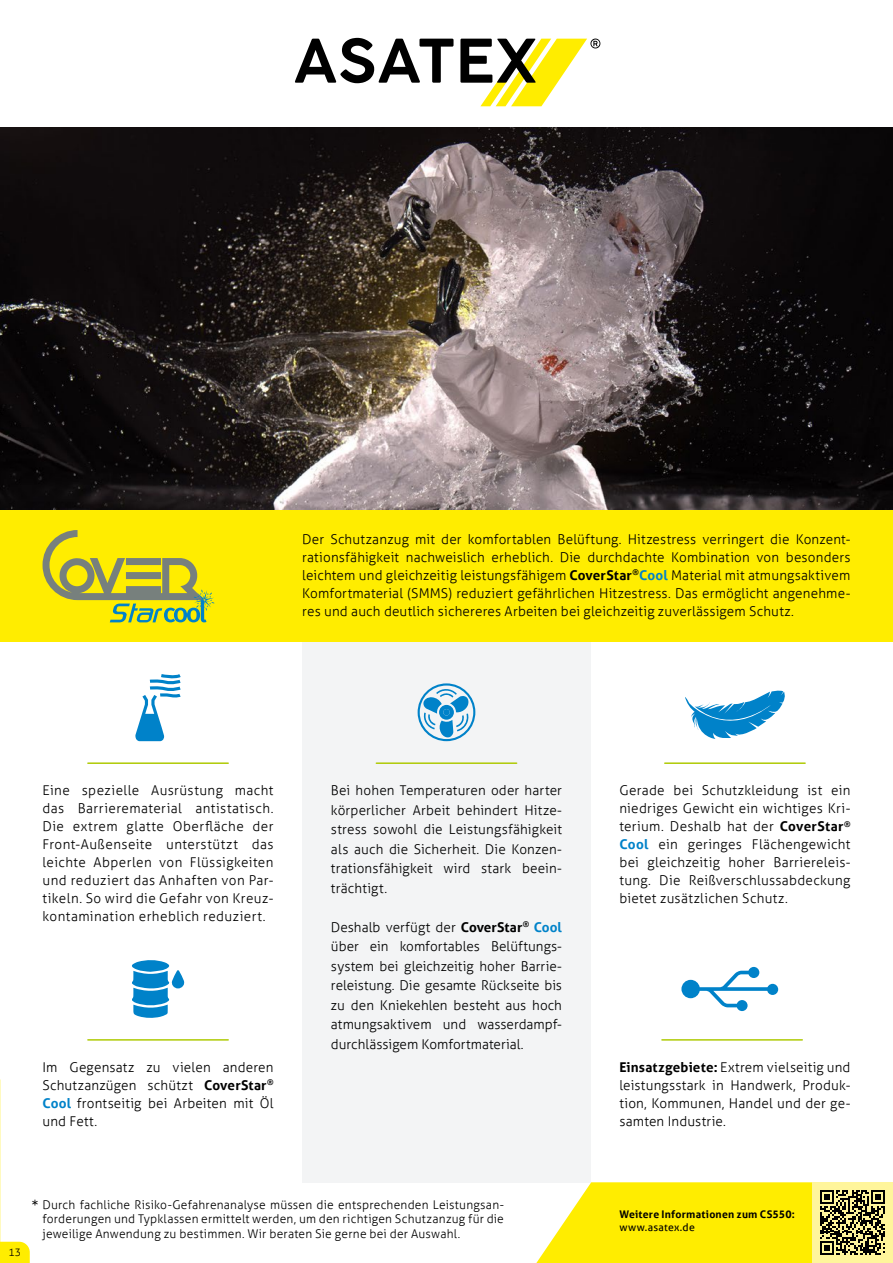
<style>
.page{position:relative;width:893px;height:1263px;background:#fff}
.page>*{position:absolute;margin:0;border:0;box-sizing:border-box;transform-origin:0 0}
.t1{font:16.5px "Barlow";color:#000}
.t2{font:300 13.5px/18px "Aller";letter-spacing:.015em;color:#000;text-align:justify}
.t3{font:300 12px/14.4px "Aller";letter-spacing:.015em;color:#000;text-align:justify}
.t4{font:700 10.5px "Aller";letter-spacing:.02em;color:#000}
.t5{font:10.5px "Aller";letter-spacing:.025em;color:#000}
.t6{font:300 10.5px "Aller";color:#000}
.s1{font-weight:700}
.s2{font-weight:700;color:#0082c9}
</style>
<div class="page">
<div style="left:302px;top:642px;width:289px;height:540px;background:#f3f4f5"></div>
<img style="left:0;top:127px;width:893px;height:383px">
<div style="left:0;top:510px;width:893px;height:132px;background:#ffed00"></div>
<svg style="left:295px;top:38px;width:305px;height:68px"></svg>
<svg style="left:536px;top:1182px;width:357px;height:81px;background:#ebdd2c"></svg>
<svg style="left:43px;top:530px;width:171px;height:92px"></svg>
<hr style="left:88px;top:1039px;width:140px;height:2px;background:#afca05">
<hr style="left:662px;top:1039px;width:140px;height:2px;background:#afca05">
<svg style="left:132px;top:960px;width:53px;height:58px"></svg>
<svg style="left:681px;top:970px;width:92px;height:41px"></svg>
<div style="left:767px;top:984px;width:11px;height:11px;background:#0082c9;border-radius:50%"></div>
<div style="left:748px;top:967px;width:11px;height:11px;background:#0082c9;border-radius:50%"></div>
<hr style="left:88px;top:762px;width:140px;height:2px;background:#afca05">
<hr style="left:376px;top:762px;width:141px;height:2px;background:#afca05">
<hr style="left:665px;top:762px;width:140px;height:2px;background:#afca05">
<svg style="left:135px;top:674px;width:46px;height:67px"></svg>
<svg style="left:417px;top:683px;width:59px;height:58px"></svg>
<div style="left:443px;top:709px;width:7px;height:6px;background:#0082c9;border-radius:50%"></div>
<svg style="left:685px;top:690px;width:100px;height:49px"></svg>
<svg style="left:0;top:1242px;width:30px;height:21px"></svg>
<p class="t2" style="left:302px;top:530px;width:550px">Der Schutzanzug mit der komfortablen Belüftung. Hitzestress verringert die Konzent&shy;rationsfähigkeit nachweislich erheblich. Die durchdachte Kombination von besonders leichtem und gleichzeitig leistungsfähigem <span class="s1">CoverStar</span><sup>®</sup><span class="s2">Cool</span> Material mit atmungsaktivem Komfortmaterial (SMMS) reduziert gefährlichen Hitzestress. Das ermöglicht angenehme&shy;res und auch deutlich sichereres Arbeiten bei gleichzeitig zuverlässigem Schutz.</p>
<p class="t2" style="left:43px;top:781px;width:233px">Eine spezielle Ausrüstung macht das Barrierematerial antistatisch.<br>Die extrem glatte Oberfläche der Front-Außenseite unterstützt das leichte Abperlen von Flüssigkeiten und reduziert das Anhaften von Par&shy;tikeln. So wird die Gefahr von Kreuz&shy;kontamination erheblich reduziert.</p>
<p class="t2" style="left:331px;top:781px;width:233px;line-height:19.5px">Bei hohen Temperaturen oder harter körperlicher Arbeit behindert Hitze&shy;stress sowohl die Leistungsfähigkeit als auch die Sicherheit. Die Konzen&shy;trationsfähigkeit wird stark beein&shy;trächtigt.</p>
<p class="t2" style="left:331px;top:917px;width:233px;line-height:19.5px">Deshalb verfügt der <span class="s1">CoverStar</span><sup>®</sup> <span class="s2">Cool </span>über ein komfortables Belüftungs&shy;system bei gleichzeitig hoher Barrie&shy;releistung. Die gesamte Rückseite bis zu den Kniekehlen besteht aus hoch atmungsaktivem und wasserdampf&shy;durchlässigem Komfortmaterial.</p>
<p class="t2" style="left:619px;top:781px;width:233px">Gerade bei Schutzkleidung ist ein niedriges Gewicht ein wichtiges Kri&shy;terium. Deshalb hat der <span class="s1">CoverStar</span><sup>® </sup><span class="s2">Cool</span> ein geringes Flächengewicht bei gleichzeitig hoher Barriereleis&shy;tung. Die Reißverschlussabdeckung bietet zusätzlichen Schutz.</p>
<p class="t2" style="left:43px;top:1058px;width:233px">Im Gegensatz zu vielen anderen Schutzanzügen schützt <span class="s1">CoverStar</span><sup>® </sup><span class="s2">Cool</span> frontseitig bei Arbeiten mit Öl und Fett.</p>
<p class="t2" style="left:619px;top:1058px;width:233px"><span class="s1">Einsatzgebiete:</span> Extrem vielseitig und leistungsstark in Handwerk, Produk&shy;tion, Kommunen, Handel und der ge&shy;samten Industrie.</p>
<p class="t6" style="left:9px;top:1246px;width:14px">13</p>
<p class="t1" style="left:32px;top:1196px;width:8px">*</p>
<p class="t3" style="left:43px;top:1197px;width:463px">Durch fachliche Risiko-Gefahrenanalyse müssen die entsprechenden Leistungsan&shy;forderungen und Typklassen ermittelt werden, um den richtigen Schutzanzug für die jeweilige Anwendung zu bestimmen. Wir beraten Sie gerne bei der Auswahl.</p>
<p class="t4" style="left:619px;top:1208px;width:177px">Weitere Informationen zum CS550:</p>
<p class="t5" style="left:619px;top:1220px;width:77px">www.asatex.de</p>
</div>
